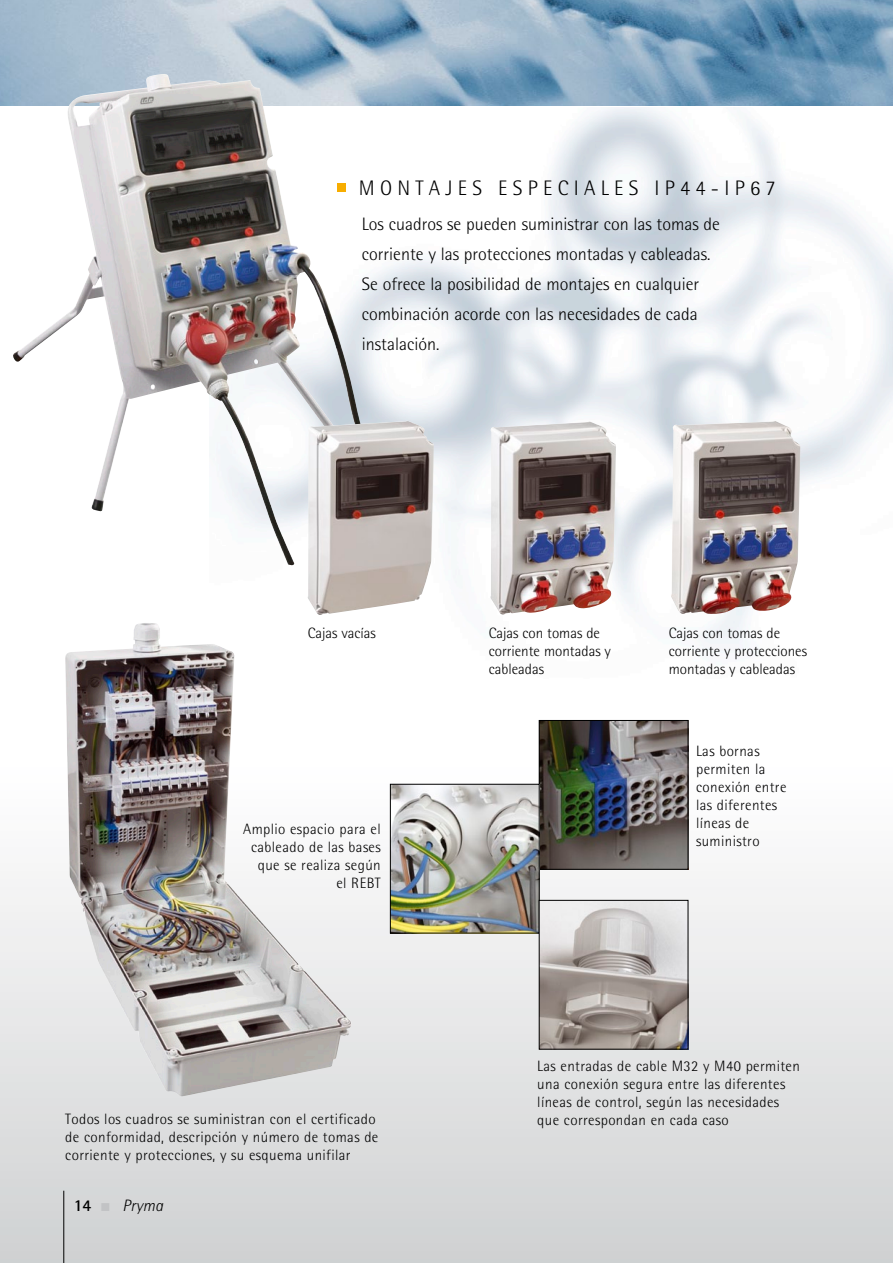
<style>
.page{position:relative;width:893px;height:1263px;background:#fff}
.page>*{position:absolute;margin:0;border:0;box-sizing:border-box;transform-origin:0 0}
.t1{font:300 21px "Rotis Semi Sans";color:#000}
.t2{font:300 18px/30px "Rotis Semi Sans";color:#000}
.t3{font:italic 300 16.5px "Rotis Semi Sans";color:#000}
.t4{font:300 15px/18px "Rotis Semi Sans";letter-spacing:.025em;color:#000}
.t5{font:300 15px/18px "Rotis Semi Sans";color:#000}
.s1{font-weight:700;font-style:normal}
.s2{font-style:normal;color:#c2c3c5}
</style>
<div class="page">
<div style="left:0;top:765px;width:893px;height:498px;background:linear-gradient(to bottom,#fdfdfd,#d0d1d2)"></div>
<img style="left:65px;top:623px;width:287px;height:474px">
<img style="left:0;top:0;width:893px;height:106px">
<hr style="left:64px;top:1191px;width:1px;height:72px;background:#000">
<img style="left:541px;top:722px;width:145px;height:146px">
<div style="left:539px;top:720px;width:149px;height:150px;border:1px solid #000"></div>
<img style="left:392px;top:786px;width:146px;height:145px">
<div style="left:390px;top:784px;width:150px;height:149px;border:1px solid #000"></div>
<img style="left:541px;top:902px;width:145px;height:145px">
<div style="left:539px;top:900px;width:149px;height:149px;border:1px solid #000"></div>
<img style="left:12px;top:75px;width:359px;height:491px">
<img style="left:307px;top:421px;width:127px;height:194px">
<img style="left:490px;top:421px;width:126px;height:194px">
<img style="left:670px;top:421px;width:130px;height:193px">
<h1 class="t1" style="left:359px;top:176px;width:17px">MONTA</h1>
<h1 class="t1" style="left:445px;top:176px;width:25px">JES</h1>
<h1 class="t1" style="left:498px;top:176px;width:15px">ESPECIALES</h1>
<h1 class="t1" style="left:654px;top:176px;width:123px">IP 44-IP 67</h1>
<p class="t2" style="left:362px;top:208px;width:360px">Los cuadros se pueden suministrar con las tomas de corriente y las protecciones montadas y cableadas.<br>Se ofrece la posibilidad de montajes en cualquier combinación acorde con las necesidades de cada instalación.</p>
<p class="t5" style="left:308px;top:624px;width:70px">Cajas vacías</p>
<p class="t5" style="left:489px;top:624px;width:124px">Cajas con tomas de corriente montadas y cableadas</p>
<p class="t5" style="left:669px;top:624px;width:140px">Cajas con tomas de corriente y protecciones montadas y cableadas</p>
<p class="t4" style="left:243px;top:819px;width:139px;text-align:right">Amplio espacio para el cableado de las bases que se realiza según<br>el REBT</p>
<p class="t4" style="left:65px;top:1110px;width:315px">Todos los cuadros se suministran con el certificado de conformidad, descripción y número de tomas de corriente y protecciones, y su esquema unifilar</p>
<p class="t3" style="left:74px;top:1195px;width:91px"><span class="s1">14</span> <span class="s2">Æ</span> Pryma</p>
<p class="t4" style="left:696px;top:742px;width:92px">Las bornas permiten la conexión entre las diferentes líneas de suministro</p>
<p class="t4" style="left:537px;top:1057px;width:264px">Las entradas de cable M32 y M40 permiten una conexión segura entre las diferentes líneas de control, según las necesidades que correspondan en cada caso</p>
</div>
